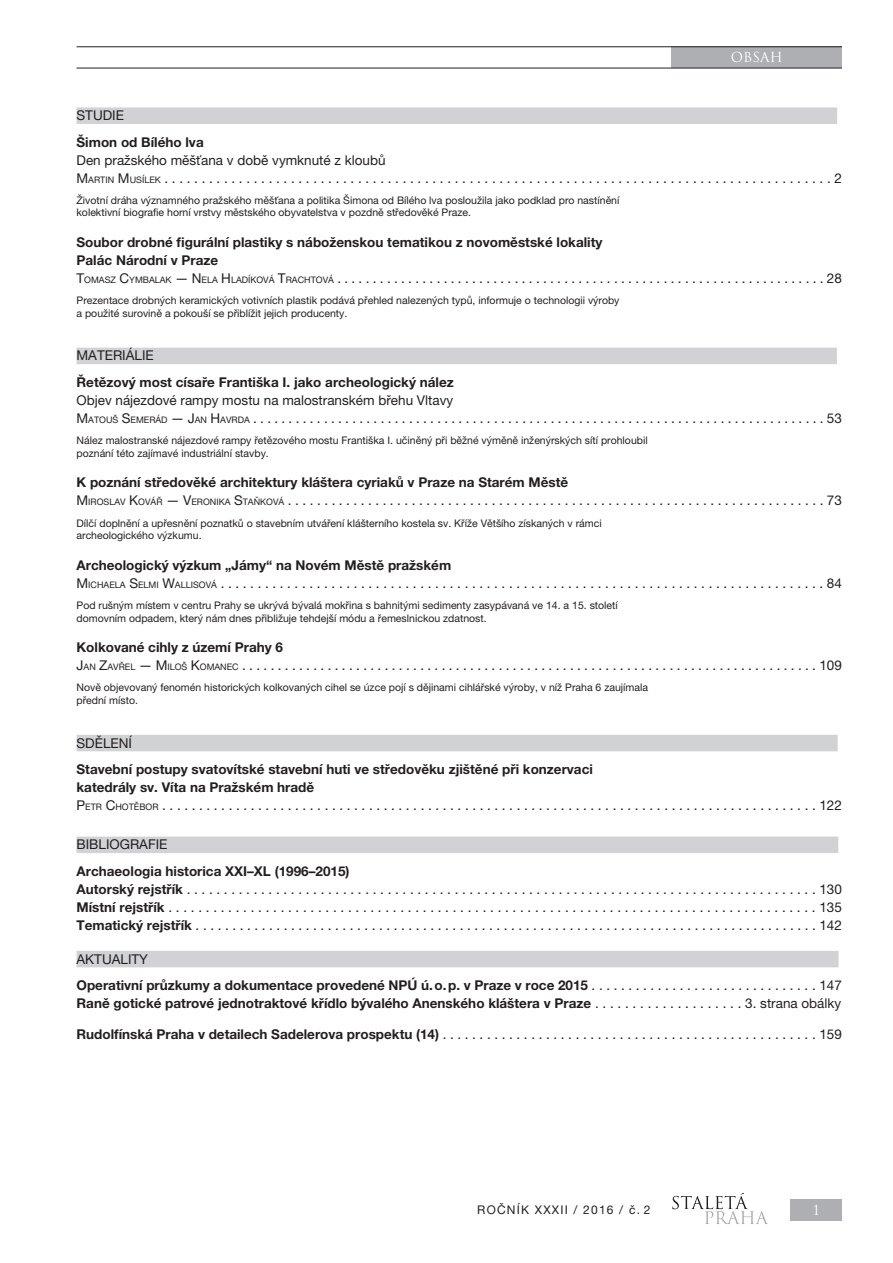
<style>
.page{position:relative;width:893px;height:1263px;background:#fff}
.page>*{position:absolute;margin:0;border:0;box-sizing:border-box;transform-origin:0 0}
.t1{font:13.5px/18px "Helvetica Neue LT Pro Roman SC666";color:#231f20;text-align:justify}
.t2{font:700 13.5px/18px "Helvetica Neue LT Pro";color:#231f20}
.t3{font:13.5px "Helvetica Neue LT Pro";color:#231f20}
.t4{font:13.5px "Trajan Pro";letter-spacing:.01em;color:#fff}
.t5{font:12px "Helvetica Neue LT Pro";letter-spacing:.1em;color:#231f20}
.t6{font:10.5px/12.6px "Helvetica Neue LT Pro";color:#231f20}
.s1{font-size:9px}
.s2{font-family:"Helvetica Neue LT Pro";font-weight:700}
.s3{font-weight:400}
</style>
<div class="page">
<div style="left:791px;top:1199px;width:51px;height:21px;background:#aeafb3"></div>
<div style="left:672px;top:47px;width:170px;height:21px;background:#aeafb3"></div>
<hr style="left:77px;top:46px;width:765px;height:1px;background:#231f20">
<hr style="left:77px;top:68px;width:765px;height:1px;background:#231f20">
<svg style="left:672px;top:1193px;width:96px;height:31px"></svg>
<div style="left:77px;top:107px;width:760px;height:17px;background:#d1d2d4"></div>
<div style="left:77px;top:348px;width:760px;height:16px;background:#d1d2d4"></div>
<div style="left:77px;top:735px;width:761px;height:16px;background:#d1d2d4"></div>
<div style="left:77px;top:836px;width:761px;height:17px;background:#d1d2d4"></div>
<div style="left:77px;top:951px;width:761px;height:16px;background:#d1d2d4"></div>
<p class="t4" style="left:731px;top:49px;width:53px">OBSAH</p>
<p class="t3" style="left:77px;top:107px;width:49px">STUDIE</p>
<p class="t2" style="left:77px;top:133px;width:129px">Šimon od Bílého lva</p>
<p class="t3" style="left:77px;top:152px;width:310px">Den pražského měšťana v době vymknuté z kloubů</p>
<p class="t1" style="left:77px;top:169px;width:767px">M<span class="s1">ARTIN</span> M<span class="s1">USÍLEK</span> . . . . . . . . . . . . . . . . . . . . . . . . . . . . . . . . . . . . . . . . . . . . . . . . . . . . . . . . . . . . . . . . . . . . . . . . . . . . . . . . . . . . . . . . . . 2</p>
<p class="t6" style="left:77px;top:194px;width:544px">Životní dráha významného pražského měšťana a politika Šimona od Bílého lva posloužila jako podklad pro nastínění kolektivní biografie horní vrstvy městského obyvatelstva v pozdně středověké Praze.</p>
<p class="t2" style="left:77px;top:233px;width:527px">Soubor drobné figurální plastiky s náboženskou tematikou z novoměstské lokality<br>Palác Národní v Praze</p>
<p class="t1" style="left:77px;top:269px;width:767px">T<span class="s1">OMASZ</span> C<span class="s1">YM BALAK</span> — N <span class="s1">ELA</span> H<span class="s1">LADÍKOVÁ</span> T<span class="s1">RACHTOVÁ</span> . . . . . . . . . . . . . . . . . . . . . . . . . . . . . . . . . . . . . . . . . . . . . . . . . . . . . . . . . . . . . . . . . . . . . 28</p>
<p class="t6" style="left:77px;top:294px;width:544px">Prezentace drobných keramických votivních plastik podává přehled nalezených typů, informuje o technologii výroby a použité surovině a pokouší se přiblížit jejich producenty.</p>
<p class="t3" style="left:77px;top:348px;width:79px">MATERIÁLIE</p>
<p class="t2" style="left:77px;top:373px;width:379px">Řetězový most císaře Františka I. jako archeologický nález</p>
<p class="t3" style="left:77px;top:392px;width:378px">Objev nájezdové rampy mostu na malostranském břehu Vltavy</p>
<p class="t1" style="left:77px;top:409px;width:767px">M<span class="s1">ATOUŠ</span> S<span class="s1">EM ERÁD</span> — J<span class="s1">AN</span> H<span class="s1">AVRDA</span> . . . . . . . . . . . . . . . . . . . . . . . . . . . . . . . . . . . . . . . . . . . . . . . . . . . . . . . . . . . . . . . . . . . . . . . . . . . . . . . . . 53</p>
<p class="t6" style="left:77px;top:434px;width:573px">Nález malostranské nájezdové rampy řetězového mostu Františka I. učiněný při běžné výměně inženýrských sítí prohloubil poznání této zajímavé industriální stavby.</p>
<p class="t2" style="left:77px;top:473px;width:493px">K poznání středověké architektury kláštera cyriaků v Praze na Starém Městě</p>
<p class="t1" style="left:77px;top:491px;width:767px">M<span class="s1">IROSLAV</span> K<span class="s1">OVÁŘ</span> — V<span class="s1">ERONIKA</span> S<span class="s1">TAŇKOVÁ</span> . . . . . . . . . . . . . . . . . . . . . . . . . . . . . . . . . . . . . . . . . . . . . . . . . . . . . . . . . . . . . . . . . . . . . . . . . . 73</p>
<p class="t6" style="left:77px;top:516px;width:527px">Dílčí doplnění a upřesnění poznatků o stavebním utváření klášterního kostela sv. Kříže Většího získaných v rámci archeologického výzkumu.</p>
<p class="t2" style="left:77px;top:556px;width:376px">Archeologický výzkum „Jámy“ na Novém Městě pražském</p>
<p class="t1" style="left:77px;top:574px;width:767px">M<span class="s1">ICHAELA</span> S<span class="s1">ELM I</span> W<span class="s1">ALLISOVÁ</span> . . . . . . . . . . . . . . . . . . . . . . . . . . . . . . . . . . . . . . . . . . . . . . . . . . . . . . . . . . . . . . . . . . . . . . . . . . . . . . . . . . 84</p>
<p class="t6" style="left:77px;top:599px;width:543px">Pod rušným místem v centru Prahy se ukrývá bývalá mokřina s bahnitými sedimenty zasypávaná ve 14. a 15. století domovním odpadem, který nám dnes přibližuje tehdejší módu a řemeslnickou zdatnost.</p>
<p class="t2" style="left:77px;top:638px;width:208px">Kolkované cihly z území Prahy 6</p>
<p class="t1" style="left:77px;top:656px;width:767px">J<span class="s1">AN</span> Z<span class="s1">AVŘEL</span> — M<span class="s1">ILOŠ</span> K<span class="s1">OMANEC</span> . . . . . . . . . . . . . . . . . . . . . . . . . . . . . . . . . . . . . . . . . . . . . . . . . . . . . . . . . . . . . . . . . . . . . . . . . . . . . . . . . 109</p>
<p class="t6" style="left:77px;top:681px;width:573px">Nově objevovaný fenomén historických kolkovaných cihel se úzce pojí s dějinami cihlářské výroby, v níž Praha 6 zaujímala přední místo.</p>
<p class="t3" style="left:77px;top:735px;width:57px">SDĚLENÍ</p>
<p class="t2" style="left:77px;top:760px;width:518px">Stavební postupy svatovítské stavební huti ve středověku zjištěné při konzervaci katedrály sv. Víta na Pražském hradě</p>
<p class="t1" style="left:77px;top:796px;width:767px">P<span class="s1">ETR</span> C<span class="s1">HOTĚBOR</span> . . . . . . . . . . . . . . . . . . . . . . . . . . . . . . . . . . . . . . . . . . . . . . . . . . . . . . . . . . . . . . . . . . . . . . . . . . . . . . . . . . . . . . . . . 122</p>
<p class="t3" style="left:77px;top:836px;width:92px">BIBLIOGRAFIE</p>
<p class="t2" style="left:77px;top:862px;width:274px">Archaeologia historica XXI–XL (1996–2015)</p>
<p class="t1" style="left:77px;top:880px;width:767px"><span class="s2">Autorský rejstřík</span> . . . . . . . . . . . . . . . . . . . . . . . . . . . . . . . . . . . . . . . . . . . . . . . . . . . . . . . . . . . . . . . . . . . . . . . . . . . . . . . . . . . . . 130<br><span class="s2">Místní rejstřík</span> . . . . . . . . . . . . . . . . . . . . . . . . . . . . . . . . . . . . . . . . . . . . . . . . . . . . . . . . . . . . . . . . . . . . . . . . . . . . . . . . . . . . . . . 135<br><span class="s2">Tematický rejstřík</span> . . . . . . . . . . . . . . . . . . . . . . . . . . . . . . . . . . . . . . . . . . . . . . . . . . . . . . . . . . . . . . . . . . . . . . . . . . . . . . . . . . . . . 142</p>
<p class="t3" style="left:77px;top:951px;width:18px">Aktualit</p>
<p class="t2" style="left:77px;top:945px;width:767px;line-height:26.5px;text-indent:63px"><span class="s3">y<br></span>Operativní průzkumy a dokumentace provedené NPÚ ú.o.p. v Praze v roce 2015 <span class="s3">. . . . . . . . . . . . . . . . . . . . . . . . . . . . . . . 147</span></p>
<p class="t2" style="left:77px;top:994px;width:766px">Raně gotické patrové jednotraktové křídlo bývalého Anenského kláštera v Praze <span class="s3">. . . . . . . . . . . . . . . . . . . . 3. strana obálky</span></p>
<p class="t1" style="left:77px;top:1025px;width:767px"><span class="s2">Rudolfínská Praha v detailech Sadelerova prospektu (14)</span> . . . . . . . . . . . . . . . . . . . . . . . . . . . . . . . . . . . . . . . . . . . . . . . . . . . 159</p>
<p class="t5" style="left:477px;top:1203px;width:175px">ROČNÍK XXXII / 2016 / č. 2</p>
<p class="t4" style="left:813px;top:1201px;width:9px">1</p>
</div>
